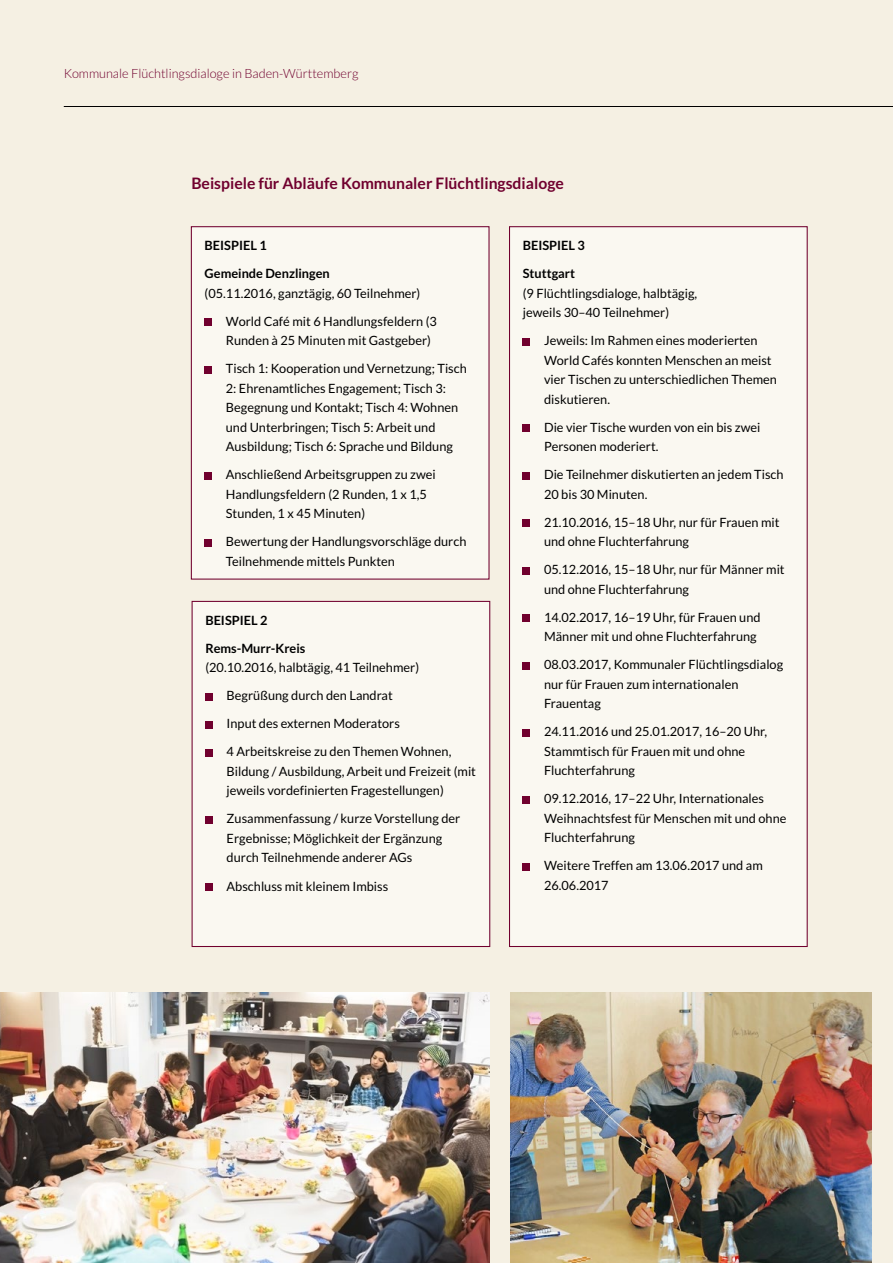
<style>
.page{position:relative;width:893px;height:1263px;background:#f5f0e3}
.page>*{position:absolute;margin:0;border:0;box-sizing:border-box;transform-origin:0 0}
.t1{font:700 15.75px "Lato";color:#70002e}
.t2{font:12.75px/19.5px "Lato";color:#000}
.t3{font:700 12.75px/28px "Lato";color:#000}
.t4{font:300 12.75px "Lato";color:#70002e}
</style>
<div class="page">
<hr style="left:64px;top:106px;width:829px;height:1px;background:#000">
<div style="left:191px;top:227px;width:298px;height:352px;background:#faf8f1"></div>
<div style="left:205px;top:319px;width:7px;height:7px;background:#70002e"></div>
<div style="left:205px;top:366px;width:7px;height:7px;background:#70002e"></div>
<div style="left:205px;top:472px;width:7px;height:7px;background:#70002e"></div>
<div style="left:205px;top:539px;width:7px;height:7px;background:#70002e"></div>
<div style="left:191px;top:226px;width:299px;height:354px;border:1px solid #70002e"></div>
<div style="left:509px;top:227px;width:298px;height:719px;background:#faf8f1"></div>
<div style="left:523px;top:338px;width:7px;height:7px;background:#70002e"></div>
<div style="left:523px;top:425px;width:7px;height:7px;background:#70002e"></div>
<div style="left:523px;top:472px;width:7px;height:7px;background:#70002e"></div>
<div style="left:523px;top:520px;width:7px;height:7px;background:#70002e"></div>
<div style="left:523px;top:567px;width:7px;height:7px;background:#70002e"></div>
<div style="left:523px;top:615px;width:7px;height:7px;background:#70002e"></div>
<div style="left:523px;top:662px;width:7px;height:7px;background:#70002e"></div>
<div style="left:523px;top:729px;width:7px;height:7px;background:#70002e"></div>
<div style="left:523px;top:796px;width:7px;height:7px;background:#70002e"></div>
<div style="left:523px;top:863px;width:7px;height:7px;background:#70002e"></div>
<div style="left:192px;top:601px;width:298px;height:345px;background:#faf8f1"></div>
<div style="left:205px;top:693px;width:7px;height:7px;background:#70002e"></div>
<div style="left:205px;top:721px;width:7px;height:7px;background:#70002e"></div>
<div style="left:205px;top:749px;width:7px;height:7px;background:#70002e"></div>
<div style="left:205px;top:816px;width:7px;height:7px;background:#70002e"></div>
<div style="left:205px;top:883px;width:7px;height:7px;background:#70002e"></div>
<div style="left:192px;top:601px;width:298px;height:346px;border:1px solid #70002e"></div>
<img style="left:510px;top:993px;width:362px;height:270px">
<img style="left:0;top:993px;width:489px;height:270px">
<p class="t4" style="left:64px;top:67px;width:296px">Kommunale Flüchtlingsdialoge in Baden-Württemberg</p>
<p class="t1" style="left:191px;top:174px;width:374px">Beispiele für Abläufe Kommunaler Flüchtlingsdialoge</p>
<p class="t3" style="left:205px;top:231px;width:127px">BEISPIEL 1<br>Gemeinde Denzlingen</p>
<p class="t2" style="left:226px;top:279px;width:213px;line-height:28px;text-indent:-21px">(05.11.2016, ganztägig, 60 Teilnehmer)<br>World Café mit 6 Handlungsfeldern (3</p>
<p class="t2" style="left:226px;top:326px;width:242px;line-height:28px">Runden à 25 Minuten mit Gastgeber)<br>Tisch 1: Kooperation und Vernetzung; Tisch</p>
<p class="t2" style="left:226px;top:378px;width:234px">2: Ehrenamtliches Engagement; Tisch 3:<br>Begegnung und Kontakt; Tisch 4: Wohnen und Unterbringen; Tisch 5: Arbeit und Ausbildung; Tisch 6: Sprache und Bildung</p>
<p class="t2" style="left:226px;top:465px;width:211px">Anschließend Arbeitsgruppen zu zwei<br>Handlungsfeldern (2 Runden, 1 x 1,5<br>Stunden, 1 x 45 Minuten)</p>
<p class="t2" style="left:226px;top:532px;width:242px">Bewertung der Handlungsvorschläge durch<br>Teilnehmende mittels Punkten</p>
<p class="t3" style="left:205px;top:606px;width:102px">BEISPIEL 2<br>Rems-Murr-Kreis</p>
<p class="t2" style="left:227px;top:654px;width:226px;line-height:28px;text-indent:-21px">(20.10.2016, halbtägig, 41 Teilnehmer)<br>Begrüßung durch den Landrat<br>Input des externen Moderators<br>4 Arbeitskreise zu den Themen Wohnen,</p>
<p class="t2" style="left:227px;top:761px;width:251px">Bildung / Ausbildung, Arbeit und Freizeit (mit jeweils vordefinierten Fragestellungen)</p>
<p class="t2" style="left:227px;top:809px;width:235px">Zusammenfassung / kurze Vorstellung der<br>Ergebnisse; Möglichkeit der Ergänzung durch Teilnehmende anderer AGs</p>
<p class="t2" style="left:227px;top:876px;width:163px">Abschluss mit kleinem Imbiss</p>
<p class="t3" style="left:523px;top:231px;width:64px">BEISPIEL 3<br>Stuttgart</p>
<p class="t2" style="left:523px;top:283px;width:176px">(9 Flüchtlingsdialoge, halbtägig, jeweils 30–40 Teilnehmer)</p>
<p class="t2" style="left:544px;top:331px;width:234px">Jeweils: Im Rahmen eines moderierten World Cafés konnten Menschen an meist vier Tischen zu unterschiedlichen Themen diskutieren.</p>
<p class="t2" style="left:544px;top:417px;width:218px">Die vier Tische wurden von ein bis zwei<br>Personen moderiert.</p>
<p class="t2" style="left:544px;top:465px;width:241px">Die Teilnehmer diskutierten an jedem Tisch<br>20 bis 30 Minuten.</p>
<p class="t2" style="left:544px;top:512px;width:237px">21.10.2016, 15–18 Uhr, nur für Frauen mit und ohne Fluchterfahrung</p>
<p class="t2" style="left:544px;top:560px;width:242px">05.12.2016, 15–18 Uhr, nur für Männer mit und ohne Fluchterfahrung</p>
<p class="t2" style="left:544px;top:607px;width:218px">14.02.2017, 16–19 Uhr, für Frauen und<br>Männer mit und ohne Fluchterfahrung</p>
<p class="t2" style="left:544px;top:655px;width:241px">08.03.2017, Kommunaler Flüchtlingsdialog nur für Frauen zum internationalen<br>Frauentag</p>
<p class="t2" style="left:544px;top:722px;width:225px">24.11.2016 und 25.01.2017, 16–20 Uhr,<br>Stammtisch für Frauen mit und ohne<br>Fluchterfahrung</p>
<p class="t2" style="left:544px;top:789px;width:244px">09.12.2016, 17–22 Uhr, Internationales<br>Weihnachtsfest für Menschen mit und ohne<br>Fluchterfahrung</p>
<p class="t2" style="left:544px;top:856px;width:220px">Weitere Treffen am 13.06.2017 und am<br>26.06.2017</p>
</div>
